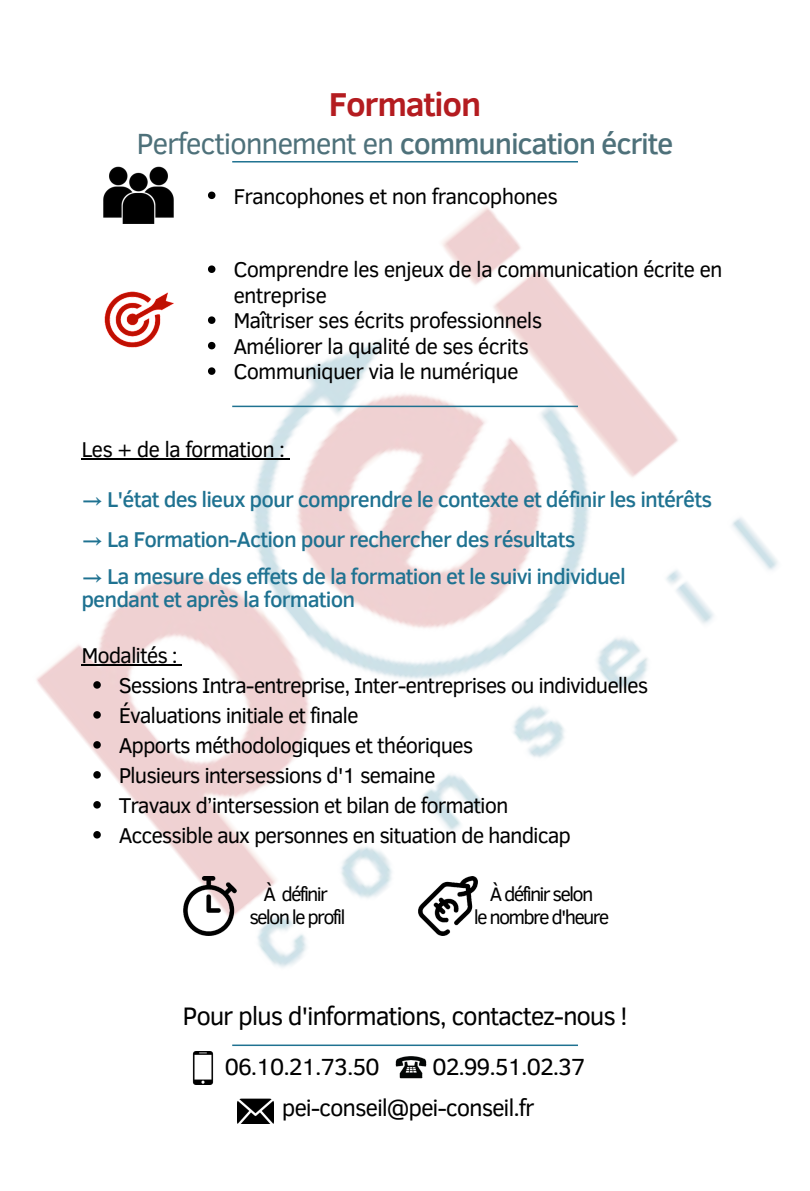
<style>
.page{position:relative;width:810px;height:1191px;background:#fff}
.page>*{position:absolute;margin:0;border:0;box-sizing:border-box;transform-origin:0 0}
.t1{font:700 34px "Clear Sans";letter-spacing:-.035em;color:#b41c20}
.t2{font:500 30px "Clear Sans";letter-spacing:-.04em;color:#4e717a}
.t3{font:26px "Clear Sans";letter-spacing:-.05em;color:#000}
.t4{font:24px/40.6px "Clear Sans";letter-spacing:-.05em;color:#000}
.t5{font:22px/30px "Clear Sans";letter-spacing:-.05em;color:#000}
.t6{font:500 22px/24px "Clear Sans";letter-spacing:-.04em;color:#1f7291}
.t7{font:20px/22.4px "Clear Sans";letter-spacing:-.09em;color:#000;text-align:center}
.s1{font-weight:400}
</style>
<div class="page">
<img style="left:36px;top:166px;width:742px;height:958px">
<svg style="left:93px;top:681px;width:8px;height:8px"></svg>
<svg style="left:93px;top:711px;width:8px;height:8px"></svg>
<svg style="left:93px;top:741px;width:8px;height:8px"></svg>
<svg style="left:93px;top:771px;width:8px;height:8px"></svg>
<svg style="left:93px;top:801px;width:8px;height:8px"></svg>
<svg style="left:93px;top:831px;width:8px;height:8px"></svg>
<hr style="left:81px;top:665px;width:96px;height:1px;background:#000">
<hr style="left:232px;top:1045px;width:346px;height:1px;background:#1f7291">
<img style="left:388px;top:1050px;width:45px;height:36px">
<img style="left:186px;top:1051px;width:33px;height:33px">
<img style="left:238px;top:1098px;width:36px;height:26px">
<hr style="left:232px;top:161px;width:346px;height:2px;background:#1f7291">
<img style="left:103px;top:167px;width:71px;height:57px">
<svg style="left:208px;top:192px;width:7px;height:7px"></svg>
<img style="left:103px;top:292px;width:71px;height:57px">
<svg style="left:208px;top:265px;width:7px;height:8px"></svg>
<svg style="left:208px;top:316px;width:7px;height:8px"></svg>
<svg style="left:208px;top:342px;width:7px;height:7px"></svg>
<svg style="left:208px;top:367px;width:7px;height:8px"></svg>
<hr style="left:232px;top:406px;width:346px;height:1px;background:#1f7291">
<img style="left:181px;top:877px;width:58px;height:58px">
<img style="left:419px;top:877px;width:58px;height:58px">
<hr style="left:81px;top:459px;width:203px;height:1px;background:#000">
<h1 class="t1" style="left:329px;top:80px;width:154px">Formation</h1>
<h2 class="t2" style="left:137px;top:121px;width:538px"><span class="s1">Perfectionnement en</span> communication écrite</h2>
<p class="t5" style="left:233px;top:180px;width:326px">Francophones et non francophones</p>
<p class="t5" style="left:233px;top:256px;width:491px;line-height:25.4px">Comprendre les enjeux de la communication écrite en entreprise<br>Maîtriser ses écrits professionnels<br>Améliorer la qualité de ses écrits<br>Communiquer via le numérique</p>
<p class="t5" style="left:81px;top:433px;width:205px">Les + de la formation :</p>
<p class="t6" style="left:81px;top:486px;width:632px">→ L'état des lieux pour comprendre le contexte et définir les intérêts</p>
<p class="t6" style="left:81px;top:526px;width:496px">→ La Formation-Action pour rechercher des résultats</p>
<p class="t6" style="left:81px;top:563px;width:546px">→ La mesure des effets de la formation et le suivi individuel pendant et après la formation</p>
<p class="t5" style="left:81px;top:639px;width:98px">Modalités :</p>
<p class="t5" style="left:119px;top:669px;width:531px">Sessions Intra-entreprise, Inter-entreprises ou individuelles Évaluations initiale et finale<br>Apports méthodologiques et théoriques<br>Plusieurs intersessions d'1 semaine<br>Travaux d’intersession et bilan de formation<br>Accessible aux personnes en situation de handicap</p>
<p class="t7" style="left:249px;top:882px;width:98px">À définir selon le profil</p>
<p class="t7" style="left:474px;top:882px;width:137px">À définir selon<br>le nombre d'heure</p>
<p class="t3" style="left:183px;top:997px;width:446px">Pour plus d'informations, contactez-nous !</p>
<p class="t4" style="left:224px;top:1045px;width:157px">06.10.21.73.50</p>
<p class="t4" style="left:282px;top:1045px;width:305px;text-indent:150px">02.99.51.02.37 pei-conseil@pei-conseil.fr</p>
</div>
